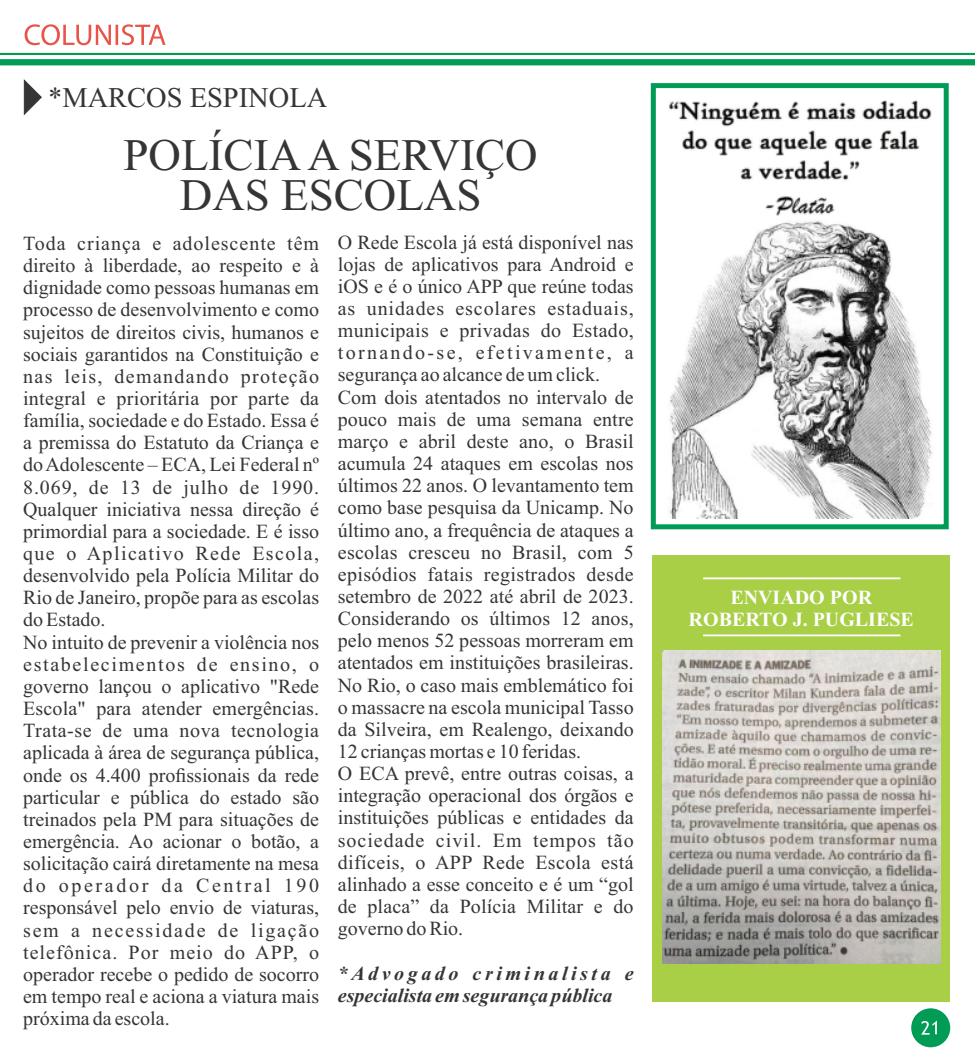
<style>
.page{position:relative;width:975px;height:1063px;background:#fff}
.page>*{position:absolute;margin:0;border:0;box-sizing:border-box;transform-origin:0 0}
.t1{font:45px/40.5px "Times New Roman";color:#373435;text-align:center}
.t2{font:28.5px "Times New Roman";color:#373435}
.t3{font:20px/22.1px "Times New Roman";color:#373435}
.t4{font:italic 700 20px/22.1px "Times New Roman";color:#373435}
.t5{font:700 20px/22.1px "Times New Roman";color:#fefefe;text-align:center}
</style>
<div class="page">
<hr style="left:0;top:53px;width:974px;height:2px;background:#009b54">
<div style="left:0;top:59px;width:974px;height:6px;background:#009b54"></div>
<svg style="left:25px;top:24px;width:140px;height:21px"></svg>
<svg style="left:23px;top:79px;width:19px;height:36px"></svg>
<div style="left:652px;top:555px;width:297px;height:447px;background:#a8cf45"></div>
<img style="left:662px;top:650px;width:278px;height:314px">
<img style="left:668px;top:100px;width:264px;height:418px">
<div style="left:650px;top:83px;width:298px;height:446px;border:5px solid #009b54"></div>
<hr style="left:703px;top:577px;width:197px;height:2px;background:#fefefe">
<hr style="left:703px;top:634px;width:197px;height:2px;background:#fefefe">
<div style="left:911px;top:1008px;width:39px;height:39px;background:#009b54;border-radius:50%"></div>
<svg style="left:921px;top:1021px;width:15px;height:14px"></svg>
<h2 class="t2" style="left:48px;top:87px;width:281px">*MARCOS ESPINOLA</h2>
<h1 class="t1" style="left:124px;top:139px;width:415px">POLÍCIAA SERVIÇO<br>DAS ESCOLAS</h1>
<p class="t3" style="left:23px;top:234px;width:297px">Toda criança e adolescente têm direito à liberdade, ao respeito e à dignidade como pessoas humanas em processo de desenvolvimento e como sujeitos de direitos civis, humanos e sociais garantidos na Constituição e nas leis, demandando proteção integral e prioritária por parte da família, sociedade e do Estado. Essa é a premissa do Estatuto da Criança e do Adolescente – ECA, Lei Federal nº 8.069, de 13 de julho de 1990.<br>Qualquer iniciativa nessa direção é primordial para a sociedade. E é isso que o Aplicativo Rede Escola, desenvolvido pela Polícia Militar do Rio de Janeiro, propõe para as escolas do Estado.<br>No intuito de prevenir a violência nos estabelecimentos de ensino, o governo lançou o aplicativo "Rede Escola" para atender emergências.<br>Trata-se de uma nova tecnologia aplicada à área de segurança pública, onde os 4.400 profissionais da rede particular e pública do estado são treinados pela PM para situações de emergência. Ao acionar o botão, a solicitação cairá diretamente na mesa do operador da Central 190 responsável pelo envio de viaturas, sem a necessidade de ligação telefônica. Por meio do APP, o operador recebe o pedido de socorro em tempo real e aciona a viatura mais próxima da escola.</p>
<p class="t3" style="left:338px;top:233px;width:297px">O Rede Escola já está disponível nas lojas de aplicativos para Android e iOS e é o único APP que reúne todas as unidades escolares estaduais, municipais e privadas do Estado, tornando-se, efetivamente, a segurança ao alcance de um click.<br>Com dois atentados no intervalo de pouco mais de uma semana entre março e abril deste ano, o Brasil acumula 24 ataques em escolas nos últimos 22 anos. O levantamento tem como base pesquisa da Unicamp. No último ano, a frequência de ataques a escolas cresceu no Brasil, com 5 episódios fatais registrados desde setembro de 2022 até abril de 2023.<br>Considerando os últimos 12 anos, pelo menos 52 pessoas morreram em atentados em instituições brasileiras.<br>No Rio, o caso mais emblemático foi o massacre na escola municipal Tasso da Silveira, em Realengo, deixando 12 crianças mortas e 10 feridas.<br>O ECA prevê, entre outras coisas, a integração operacional dos órgãos e instituições públicas e entidades da sociedade civil. Em tempos tão difíceis, o APP Rede Escola está alinhado a esse conceito e é um “gol de placa” da Polícia Militar e do governo do Rio.</p>
<p class="t4" style="left:338px;top:964px;width:297px">*Advogado criminalista e especialista em segurança pública</p>
<p class="t5" style="left:688px;top:588px;width:227px">ENVIADO POR<br>ROBERTO J. PUGLIESE</p>
</div>
